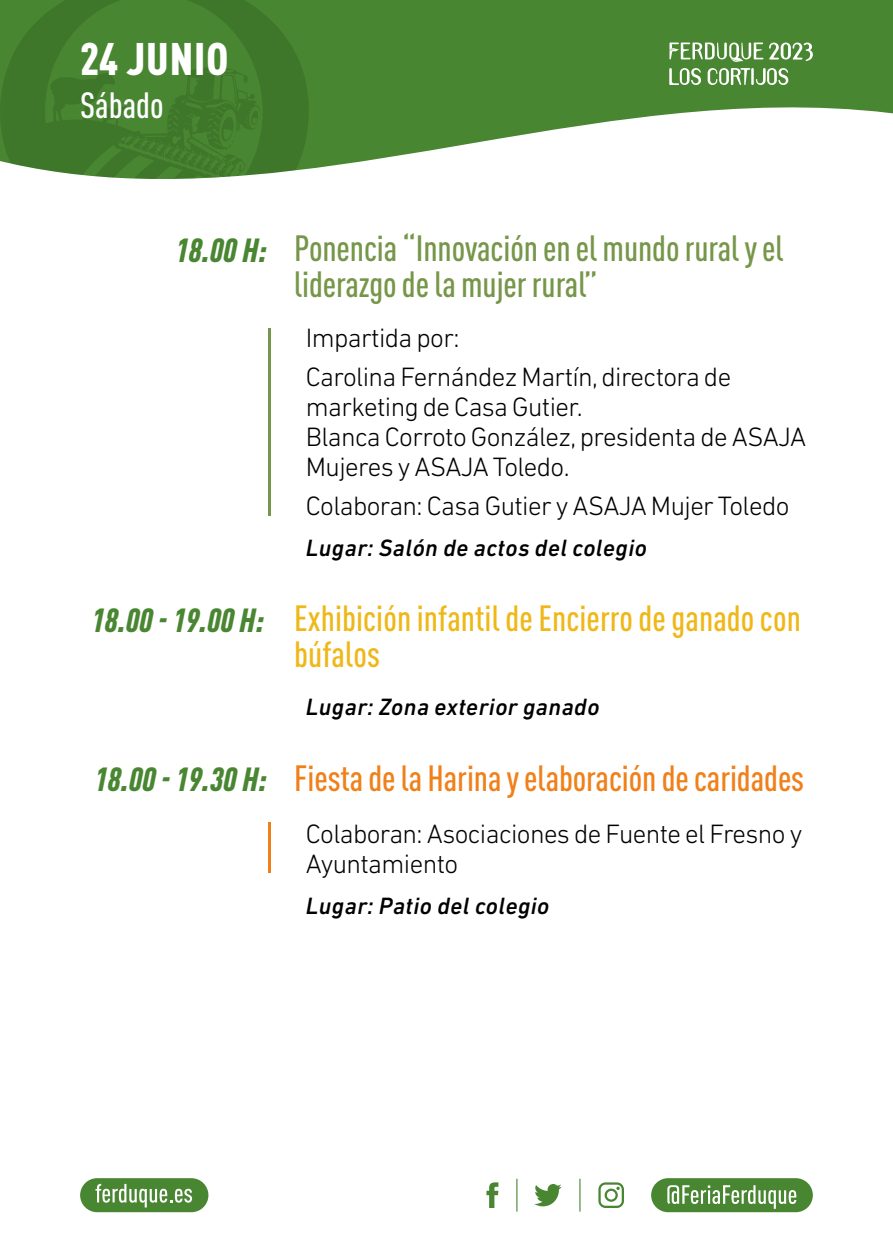
<style>
.page{position:relative;width:893px;height:1259px;background:#fff}
.page>*{position:absolute;margin:0;border:0;box-sizing:border-box;transform-origin:0 0}
.t1{font:900 condensed 45px "DIN Pro";letter-spacing:.02em;color:#fff}
.t2{font:500 condensed 36px/36px "DIN Pro";letter-spacing:-.005em;color:#769649}
.t3{font:500 condensed 36px/36px "DIN Pro";color:#efb818}
.t4{font:500 condensed 36px "DIN Pro";letter-spacing:-.005em;color:#f0801a}
.t5{font:500 condensed 36px "DIN Pro";color:#fff}
.t6{font:300 27px/30px "DIN Next LT Pro";letter-spacing:-.025em;color:#000}
.t7{font:italic 500 24px "DIN Next LT Pro";letter-spacing:.02em;color:#000}
.s1{font-weight:900;font-style:italic;font-size:33px;color:#498632}
</style>
<div class="page">
<svg style="left:392px;top:0;width:501px;height:157px;fill:#498632"></svg>
<svg style="left:0;top:0;width:392px;height:179px;background:#4b8436"></svg>
<svg style="left:598px;top:1182px;width:26px;height:26px"></svg>
<svg style="left:534px;top:1184px;width:28px;height:22px"></svg>
<svg style="left:486px;top:1182px;width:12px;height:26px"></svg>
<svg style="left:516px;top:1178px;width:1px;height:33px"></svg>
<svg style="left:579px;top:1178px;width:1px;height:33px"></svg>
<div style="left:651px;top:1178px;width:162px;height:34px;background:#498632;border-radius:17px"></div>
<svg style="left:667px;top:1185px;width:129px;height:23px"></svg>
<div style="left:80px;top:1178px;width:128px;height:34px;background:#498632;border-radius:17px"></div>
<svg style="left:95px;top:1183px;width:97px;height:24px"></svg>
<svg style="left:769px;top:43px;width:44px;height:18px"></svg>
<svg style="left:669px;top:43px;width:94px;height:19px"></svg>
<svg style="left:669px;top:68px;width:32px;height:17px"></svg>
<svg style="left:708px;top:68px;width:80px;height:17px"></svg>
<hr style="left:268px;top:822px;width:3px;height:50px;background:#f0801a">
<hr style="left:268px;top:329px;width:3px;height:187px;background:#769649">
<h1 class="t1" style="left:80px;top:24px;width:150px">24 JUNIO</h1>
<h2 class="t5" style="left:80px;top:78px;width:85px">Sábado</h2>
<h2 class="t2" style="left:294px;top:227px;width:491px;text-indent:-118px"><span class="s1">18.00 H:</span> Ponencia “Innovación en el mundo rural y el liderazgo de la mujer rural”</h2>
<p class="t6" style="left:306px;top:319px;width:427px;line-height:38.4px">Impartida por:<br>Carolina Fernández Martín, directora de</p>
<p class="t6" style="left:306px;top:391px;width:502px">marketing de Casa Gutier.<br>Blanca Corroto González, presidenta de ASAJA<br>Mujeres y ASAJA Toledo.</p>
<p class="t6" style="left:306px;top:490px;width:485px">Colaboran: Casa Gutier y ASAJA Mujer Toledo</p>
<p class="t7" style="left:306px;top:533px;width:342px">Lugar: Salón de actos del colegio</p>
<h2 class="t3" style="left:294px;top:597px;width:508px;text-indent:-202px"><span class="s1">18.00 - 19.00 H:</span> Exhibición infantil de Encierro de ganado con búfalos</h2>
<p class="t7" style="left:306px;top:693px;width:295px">Lugar: Zona exterior ganado</p>
<h2 class="t4" style="left:94px;top:751px;width:711px"><span class="s1">18.00 - 19.30 H:</span> Fiesta de la Harina y elaboración de caridades</h2>
<p class="t6" style="left:306px;top:818px;width:498px">Colaboran: Asociaciones de Fuente el Fresno y<br>Ayuntamiento</p>
<p class="t7" style="left:306px;top:891px;width:245px">Lugar: Patio del colegio</p>
</div>
